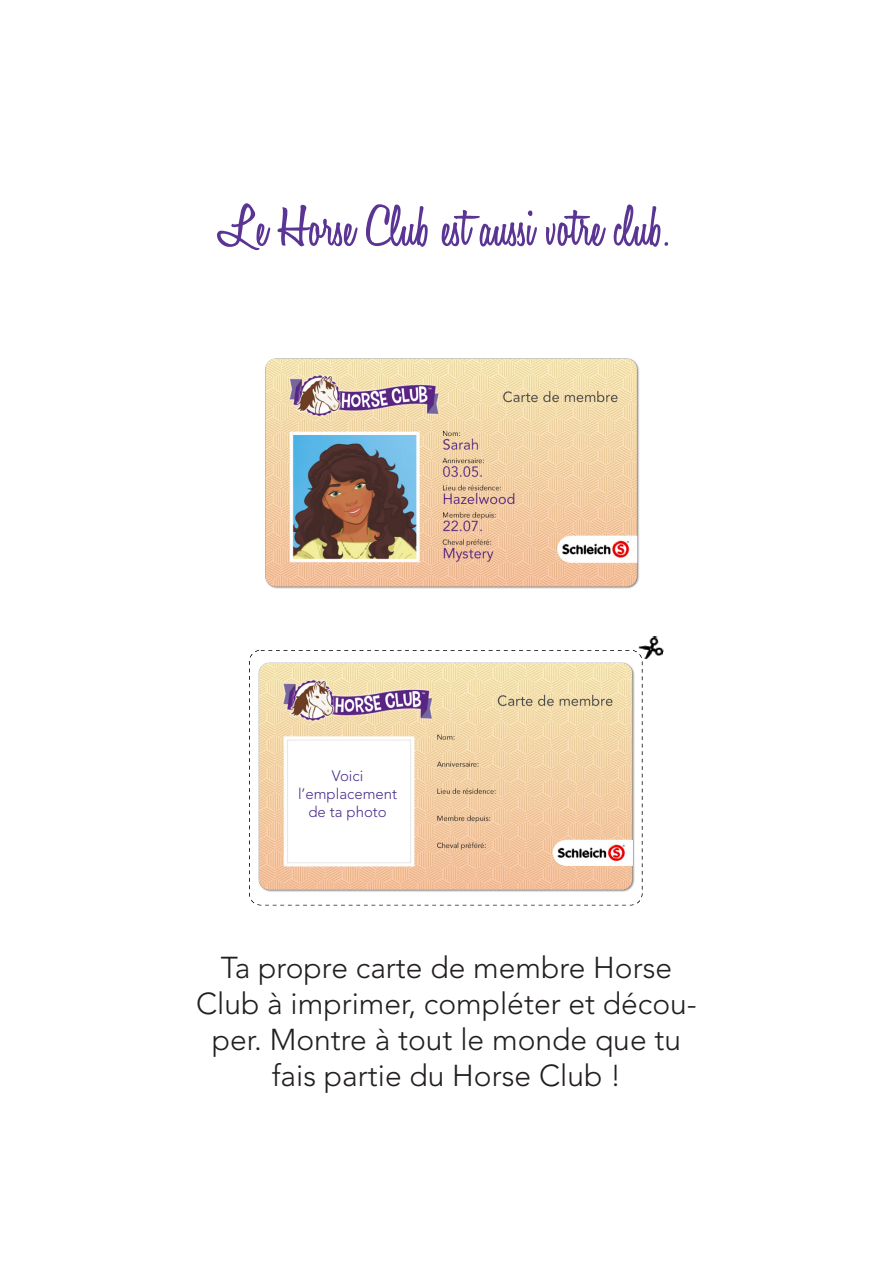
<style>
.page{position:relative;width:893px;height:1263px;background:#fff}
.page>*{position:absolute;margin:0;border:0;box-sizing:border-box;transform-origin:0 0}
.t1{font:600 60px "Honey Script";color:#5b3593}
.t2{font:300 30px/36px "Avenir LT Std";color:#231f20;text-align:center}
.t3{font:300 15px "Avenir LT Std";color:#4c2e8e}
</style>
<div class="page">
<img style="left:638px;top:636px;width:26px;height:24px">
<svg style="left:249px;top:650px;width:394px;height:256px"></svg>
<img style="left:259px;top:662px;width:375px;height:231px">
<img style="left:265px;top:359px;width:374px;height:230px">
<p class="t1" style="left:218px;top:190px;width:453px">Le Horse Club est aussi votre club.</p>
<p class="t3" style="left:332px;top:767px;width:33px">Voici</p>
<p class="t3" style="left:298px;top:785px;width:101px">l’emplacement</p>
<p class="t3" style="left:308px;top:803px;width:80px">de ta photo</p>
<p class="t2" style="left:196px;top:950px;width:502px">Ta propre carte de membre Horse<br>Club à imprimer, compléter et décou&shy;per. Montre à tout le monde que tu fais partie du Horse Club !</p>
</div>
